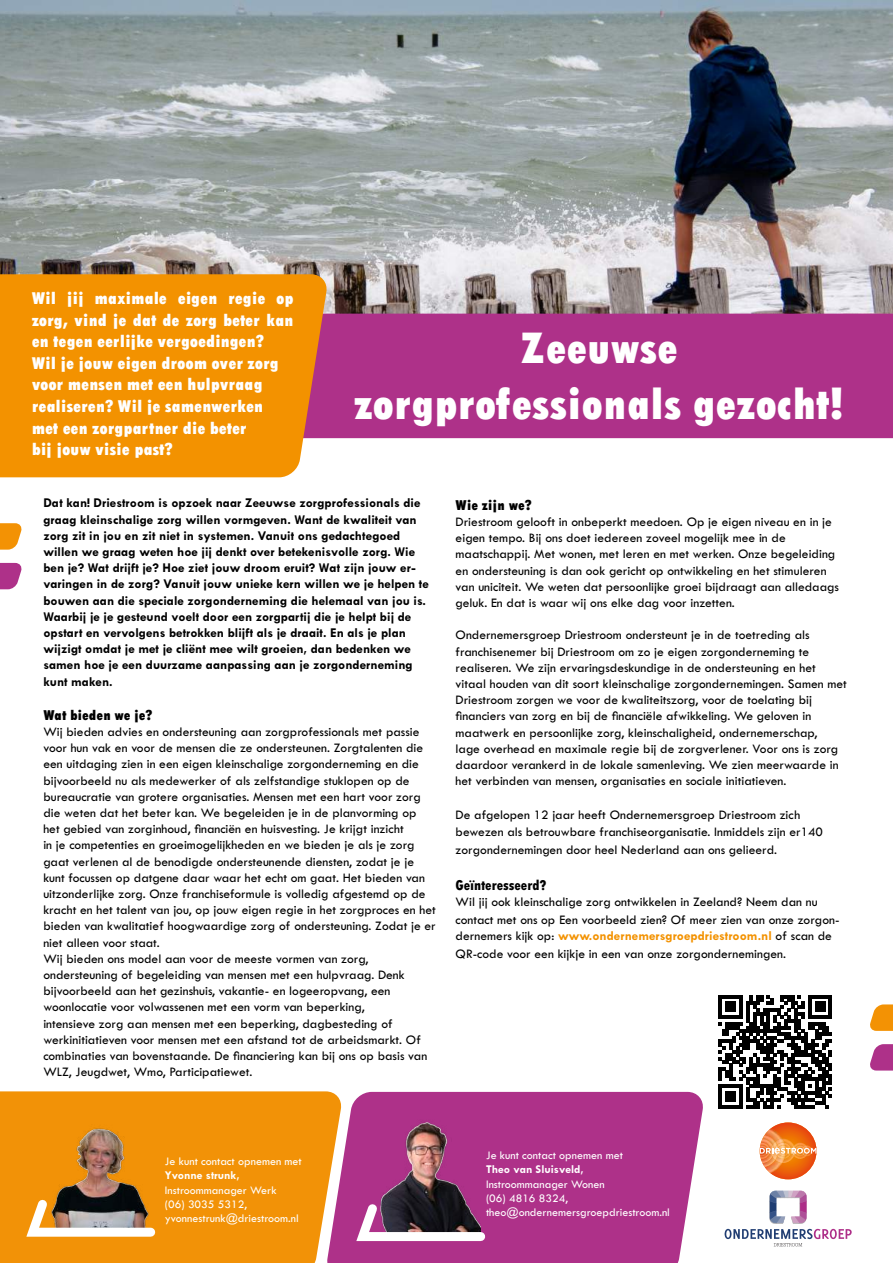
<style>
.page{position:relative;width:893px;height:1263px;background:#fff}
.page>*{position:absolute;margin:0;border:0;box-sizing:border-box;transform-origin:0 0}
.t1{font:800 condensed 46.5px/55.8px "Tw Cen MT Std";color:#fff;text-align:center}
.t2{font:800 condensed 18px/21.6px "Tw Cen MT Std";color:#fff}
.t3{font:800 condensed 15px "Tw Cen MT Std";color:#000}
.t4{font:800 condensed 15px "Tw Cen MT Std";color:#000}
.t5{font:13.5px/16.2px "Tw Cen MT Std";color:#000}
.t6{font:700 13.5px/16.2px "Tw Cen MT Std";color:#000}
.t7{font:12px/14.4px "Tw Cen MT Std";color:#fff}
.t8{font:700 12px "Tw Cen MT Std";color:#fff}
.s1{font-weight:700;color:#f39200}
</style>
<div class="page">
<img style="left:0;top:0;width:893px;height:314px">
<div style="left:0;top:1091px;width:330px;height:172px;background:#f29207"></div>
<svg style="left:326px;top:1092px;width:377px;height:171px;background:#b5418f"></svg>
<div style="left:328px;top:314px;width:565px;height:124px;background:#ae3189"></div>
<div style="left:0;top:274px;width:328px;height:203px;background:#f39200"></div>
<svg style="left:0;top:563px;width:22px;height:26px"></svg>
<svg style="left:0;top:523px;width:22px;height:27px"></svg>
<svg style="left:870px;top:1044px;width:23px;height:26px"></svg>
<svg style="left:870px;top:1004px;width:23px;height:27px"></svg>
<svg style="left:719px;top:995px;width:113px;height:113px"></svg>
<svg style="left:725px;top:1190px;width:127px;height:56px"></svg>
<svg style="left:760px;top:1122px;width:56px;height:57px"></svg>
<img style="left:370px;top:1115px;width:111px;height:82px">
<svg style="left:350px;top:1197px;width:140px;height:48px"></svg>
<img style="left:5px;top:1125px;width:157px;height:103px">
<svg style="left:20px;top:1193px;width:140px;height:48px"></svg>
<p class="t2" style="left:32px;top:287px;width:263px">Wil jij maximale eigen regie op zorg, vind je dat de zorg beter kan en tegen eerlijke vergoedingen?<br>Wil je jouw eigen droom over zorg voor mensen met een hulpvraag realiseren? Wil je samenwerken met een zorgpartner die beter<br>bij jouw visie past?</p>
<h1 class="t1" style="left:354px;top:319px;width:491px">Zeeuwse zorgprofessionals gezocht!</h1>
<p class="t6" style="left:43px;top:495px;width:387px">Dat kan! Driestroom is opzoek naar Zeeuwse zorgprofessionals die graag kleinschalige zorg willen vormgeven. Want de kwaliteit van zorg zit in jou en zit niet in systemen. Vanuit ons gedachtegoed willen we graag weten hoe jij denkt over betekenisvolle zorg. Wie ben je? Wat drijft je? Hoe ziet jouw droom eruit? Wat zijn jouw er&shy;varingen in de zorg? Vanuit jouw unieke kern willen we je helpen te bouwen aan die speciale zorgonderneming die helemaal van jou is.<br>Waarbij je je gesteund voelt door een zorgpartij die je helpt bij de opstart en vervolgens betrokken blijft als je draait. En als je plan wijzigt omdat je met je cliënt mee wilt groeien, dan bedenken we samen hoe je een duurzame aanpassing aan je zorgonderneming kunt maken.</p>
<p class="t3" style="left:43px;top:706px;width:111px">Wat bieden we je?</p>
<p class="t5" style="left:43px;top:724px;width:394px">Wij bieden advies en ondersteuning aan zorgprofessionals met passie voor hun vak en voor de mensen die ze ondersteunen. Zorgtalenten die een uitdaging zien in een eigen kleinschalige zorgonderneming en die bijvoorbeeld nu als medewerker of als zelfstandige stuklopen op de bureaucratie van grotere organisaties. Mensen met een hart voor zorg die weten dat het beter kan. We begeleiden je in de planvorming op het gebied van zorginhoud, financiën en huisvesting. Je krijgt inzicht<br>in je competenties en groeimogelijkheden en we bieden je als je zorg gaat verlenen al de benodigde ondersteunende diensten, zodat je je kunt focussen op datgene daar waar het echt om gaat. Het bieden van uitzonderlijke zorg. Onze franchiseformule is volledig afgestemd op de kracht en het talent van jou, op jouw eigen regie in het zorgproces en het bieden van kwalitatief hoogwaardige zorg of ondersteuning. Zodat je er niet alleen voor staat.<br>Wij bieden ons model aan voor de meeste vormen van zorg, ondersteuning of begeleiding van mensen met een hulpvraag. Denk bijvoorbeeld aan het gezinshuis, vakantie- en logeeropvang, een woonlocatie voor volwassenen met een vorm van beperking,<br>intensieve zorg aan mensen met een beperking, dagbesteding of werkinitiatieven voor mensen met een afstand tot de arbeidsmarkt. Of combinaties van bovenstaande. De financiering kan bij ons op basis van WLZ, Jeugdwet, Wmo, Participatiewet.</p>
<p class="t3" style="left:456px;top:496px;width:78px">Wie zijn we?</p>
<p class="t5" style="left:456px;top:514px;width:385px">Driestroom gelooft in onbeperkt meedoen. Op je eigen niveau en in je eigen tempo. Bij ons doet iedereen zoveel mogelijk mee in de maatschappij. Met wonen, met leren en met werken. Onze begeleiding en ondersteuning is dan ook gericht op ontwikkeling en het stimuleren van uniciteit. We weten dat persoonlijke groei bijdraagt aan alledaags geluk. En dat is waar wij ons elke dag voor inzetten.</p>
<p class="t5" style="left:456px;top:627px;width:393px">Ondernemersgroep Driestroom ondersteunt je in de toetreding als franchisenemer bij Driestroom om zo je eigen zorgonderneming te realiseren. We zijn ervaringsdeskundige in de ondersteuning en het vitaal houden van dit soort kleinschalige zorgondernemingen. Samen met Driestroom zorgen we voor de kwaliteitszorg, voor de toelating bij financiers van zorg en bij de financiële afwikkeling. We geloven in maatwerk en persoonlijke zorg, kleinschaligheid, ondernemerschap,<br>lage overhead en maximale regie bij de zorgverlener. Voor ons is zorg daardoor verankerd in de lokale samenleving. We zien meerwaarde in het verbinden van mensen, organisaties en sociale initiatieven.</p>
<p class="t5" style="left:456px;top:807px;width:369px">De afgelopen 12 jaar heeft Ondernemersgroep Driestroom zich bewezen als betrouwbare franchiseorganisatie. Inmiddels zijn er140</p>
<p class="t5" style="left:456px;top:841px;width:323px">zorgondernemingen door heel Nederland aan ons gelieerd.</p>
<p class="t4" style="left:456px;top:876px;width:92px">Geïnteresseerd?</p>
<p class="t5" style="left:456px;top:893px;width:385px;line-height:18px">Wil jij ook kleinschalige zorg ontwikkelen in Zeeland? Neem dan nu contact met ons op Een voorbeeld zien? Of meer zien van onze zorgon-</p>
<p class="t5" style="left:456px;top:927px;width:378px;line-height:18px">dernemers kijk op: <span class="s1">www.ondernemersgroepdriestroom.nl</span> of scan de<br>QR-code voor een kijkje in een van onze zorgondernemingen.</p>
<p class="t7" style="left:165px;top:1154px;width:138px">Je kunt contact opnemen met</p>
<p class="t8" style="left:165px;top:1169px;width:76px">Yvonne strunk,</p>
<p class="t7" style="left:165px;top:1183px;width:135px">Instroommanager Werk (06) 3035 5312, yvonnestrunk@driestroom.nl</p>
<p class="t7" style="left:486px;top:1148px;width:138px">Je kunt contact opnemen met</p>
<p class="t8" style="left:486px;top:1163px;width:99px">Theo van Sluisveld,</p>
<p class="t7" style="left:486px;top:1177px;width:185px">Instroommanager Wonen<br>(06) 4816 8324, theo@ondernemersgroepdriestroom.nl</p>
</div>
